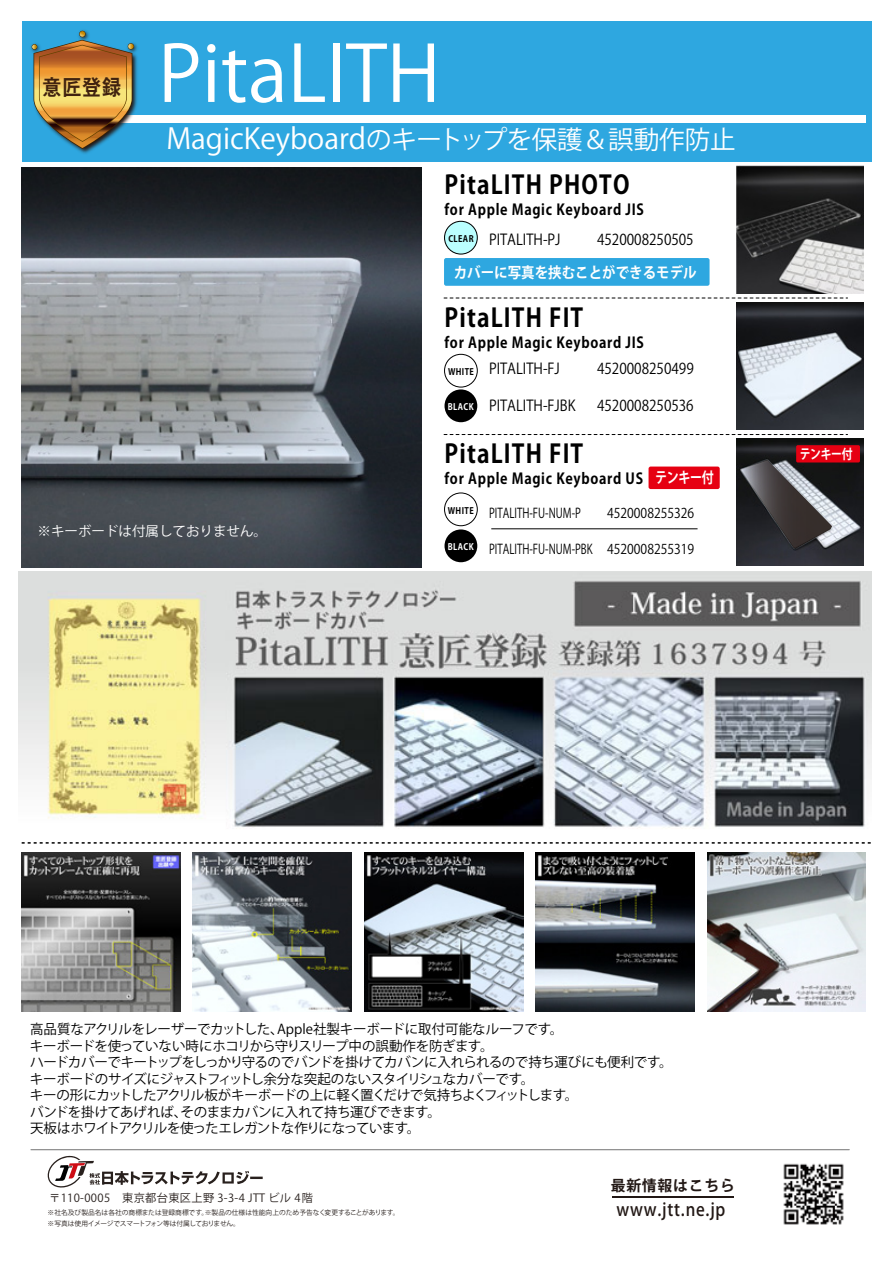
<style>
.page{position:relative;width:893px;height:1263px;background:#fff}
.page>*{position:absolute;margin:0;border:0;box-sizing:border-box;transform-origin:0 0}
.t1{font:76.8px "Koz Go Pr 6 N";color:#fff}
.t2{font:700 25.5px "Koz Go Pr 6 N";letter-spacing:.05em;color:#000;scale:.9 1}
.t3{font:25.5px "Koz Go Pr 6 N";letter-spacing:-.015em;color:#fff}
.t4{font:700 21px "Koz Go Pr 6 N";color:#40220f;scale:.9 1}
.t5{font:500 17.85px "Koz Go Pro";letter-spacing:.05em;color:#221815;scale:.9 1}
.t6{font:15px "Koz Go Pro";color:#000;scale:.9 1}
.t7{font:700 15px "Koz Go Pr 6 N";letter-spacing:.05em;color:#000;scale:.9 1}
.t8{font:700 15px "Koz Go Pro";color:#fff;scale:.9 1}
.t9{font:700 15px "Koz Go Pr 6 N";letter-spacing:-.025em;color:#fff;scale:.8 1}
.t10{font:700 14.85px "Koz Go Pro";letter-spacing:.05em;color:#221815}
.t11{font:13.5px/16.5px "Koz Go Pr 6 N";letter-spacing:-.04em;color:#000}
.t12{font:13.5px "Koz Go Pro";color:#000;scale:.75 1}
.t13{font:13.5px "Koz Go Pr 6 N";color:#fff}
.t14{font:700 13.5px "Koz Go Pr 6 N";letter-spacing:-.025em;color:#fff;scale:.8 1}
.t15{font:11.25px "Koz Go Pro";letter-spacing:.03em;color:#28201d}
.t16{font:700 9px "Koz Go Pr 6 N";letter-spacing:.05em;color:#000;scale:.9 1}
.t17{font:700 9px "Koz Go Pr 6 N";letter-spacing:.05em;color:#fff;scale:.9 1}
.t18{font:6.75px/10.4px "Koz Go Pro";color:#28201d}
.s1{font-size:28.5px}
</style>
<div class="page">
<img style="left:18px;top:571px;width:853px;height:258px">
<img style="left:22px;top:168px;width:399px;height:399px">
<img style="left:783px;top:1163px;width:61px;height:62px">
<svg style="left:47px;top:1155px;width:216px;height:33px"></svg>
<hr style="left:31px;top:1149px;width:818px;height:1px;background:#737373">
<hr style="left:612px;top:1196px;width:122px;height:1px;background:#221815">
<div style="left:22px;top:22px;width:849px;height:140px;background:#2ea7e0"></div>
<div style="left:75px;top:115px;width:791px;height:7px;background:#fff"></div>
<svg style="left:22px;top:842px;width:849px;height:2px"></svg>
<img style="left:21px;top:21px;width:168px;height:183px">
<svg style="left:32px;top:31px;width:102px;height:118px"></svg>
<svg style="left:444px;top:298px;width:404px;height:1px"></svg>
<div style="left:444px;top:354px;width:34px;height:34px;border:1px solid #000;border-radius:50%"></div>
<div style="left:444px;top:389px;width:33px;height:33px;background:#000;border-radius:50%"></div>
<div style="left:444px;top:221px;width:33px;height:33px;background:#baffff;border-radius:50%"></div>
<div style="left:444px;top:221px;width:34px;height:34px;border:1px solid #000;border-radius:50%"></div>
<img style="left:736px;top:438px;width:128px;height:128px">
<img style="left:736px;top:166px;width:128px;height:127px">
<div style="left:649px;top:466px;width:71px;height:23px;background:#e60012;border-radius:2px"></div>
<div style="left:796px;top:445px;width:64px;height:17px;background:#e60012;border-radius:2px"></div>
<img style="left:736px;top:302px;width:128px;height:128px">
<svg style="left:444px;top:434px;width:404px;height:1px"></svg>
<div style="left:444px;top:492px;width:34px;height:34px;border:1px solid #000;border-radius:50%"></div>
<div style="left:444px;top:529px;width:33px;height:33px;background:#000;border-radius:50%"></div>
<hr style="left:491px;top:528px;width:207px;height:1px;background:#000">
<svg style="left:741px;top:460px;width:91px;height:89px;background:#4d494c"></svg>
<img style="left:22px;top:853px;width:158px;height:158px">
<img style="left:193px;top:853px;width:159px;height:158px">
<img style="left:536px;top:853px;width:158px;height:158px">
<img style="left:364px;top:853px;width:159px;height:158px">
<img style="left:707px;top:853px;width:159px;height:158px">
<div style="left:444px;top:258px;width:266px;height:28px;background:#2ea7e0;border-radius:2px"></div>
<h3 class="t4" style="left:43px;top:75px;width:89px">意匠登録</h3>
<h1 class="t1" style="left:158px;top:31px;width:284px">PitaLITH</h1>
<h2 class="t3" style="left:166px;top:126px;width:571px"><span class="s1">MagicKeyboard</span>のキートップを保護＆誤動作防止</h2>
<h2 class="t2" style="left:444px;top:170px;width:207px">PitaLITH PHOTO</h2>
<p class="t7" style="left:444px;top:201px;width:223px">for Apple Magic Keyboard JIS</p>
<p class="t16" style="left:448px;top:234px;width:30px">CLEAR</p>
<p class="t6" style="left:489px;top:229px;width:81px">PITALITH-PJ</p>
<p class="t6" style="left:597px;top:229px;width:109px">4520008250505</p>
<p class="t8" style="left:454px;top:262px;width:271px">カバーに写真を挟むことができるモデル</p>
<p class="t13" style="left:38px;top:524px;width:231px">※キーボードは付属しておりません。</p>
<h2 class="t2" style="left:444px;top:303px;width:156px">PitaLITH FIT</h2>
<p class="t7" style="left:444px;top:334px;width:223px">for Apple Magic Keyboard JIS</p>
<p class="t16" style="left:448px;top:367px;width:30px">WHITE</p>
<p class="t17" style="left:448px;top:402px;width:30px">BLACK</p>
<p class="t6" style="left:489px;top:359px;width:80px">PITALITH-FJ</p>
<p class="t6" style="left:597px;top:359px;width:109px">4520008250499</p>
<p class="t6" style="left:489px;top:396px;width:98px">PITALITH-FJBK</p>
<p class="t6" style="left:597px;top:396px;width:109px">4520008250536</p>
<h2 class="t2" style="left:444px;top:440px;width:156px">PitaLITH FIT</h2>
<p class="t7" style="left:444px;top:470px;width:222px">for Apple Magic Keyboard US</p>
<p class="t12" style="left:448px;top:504px;width:330px"><sup>WHITE</sup> PITALITH-FU-NUM-P 　4520008255326</p>
<p class="t12" style="left:448px;top:540px;width:330px"><sup>BLACK</sup> PITALITH-FU-NUM-PBK 　4520008255319</p>
<p class="t9" style="left:655px;top:469px;width:75px">テンキー付</p>
<p class="t14" style="left:800px;top:447px;width:68px">テンキー付</p>
<p class="t11" style="left:30px;top:1021px;width:644px">高品質なアクリルをレーザーでカットした、Apple社製キーボードに取付可能なルーフです。<br>キーボードを使っていない時にホコリから守りスリープ中の誤動作を防ぎます。<br>ハードカバーでキートップをしっかり守るのでバンドを掛けてカバンに入れられるので持ち運びにも便利です。キーボードのサイズにジャストフィットし余分な突起のないスタイリシュなカバーです。<br>キーの形にカットしたアクリル板がキーボードの上に軽く置くだけで気持ちよくフィットします。<br>バンドを掛けてあげれば、そのままカバンに入れて持ち運びできます。<br>天板はホワイトアクリルを使ったエレガントな作りになっています。</p>
<p class="t15" style="left:49px;top:1190px;width:265px">〒110-0005　東京都台東区上野 3-3-4 JTT ビル 4階</p>
<p class="t18" style="left:48px;top:1208px;width:354px">※社名及び製品名は各社の商標または登録商標です。※製品の仕様は性能向上のため予告なく変更することがあります。※写真は使用イメージでスマートフォン等は付属しておりません。</p>
<p class="t10" style="left:611px;top:1176px;width:126px">最新情報はこちら</p>
<h3 class="t5" style="left:617px;top:1198px;width:122px">www.jtt.ne.jp</h3>
</div>
